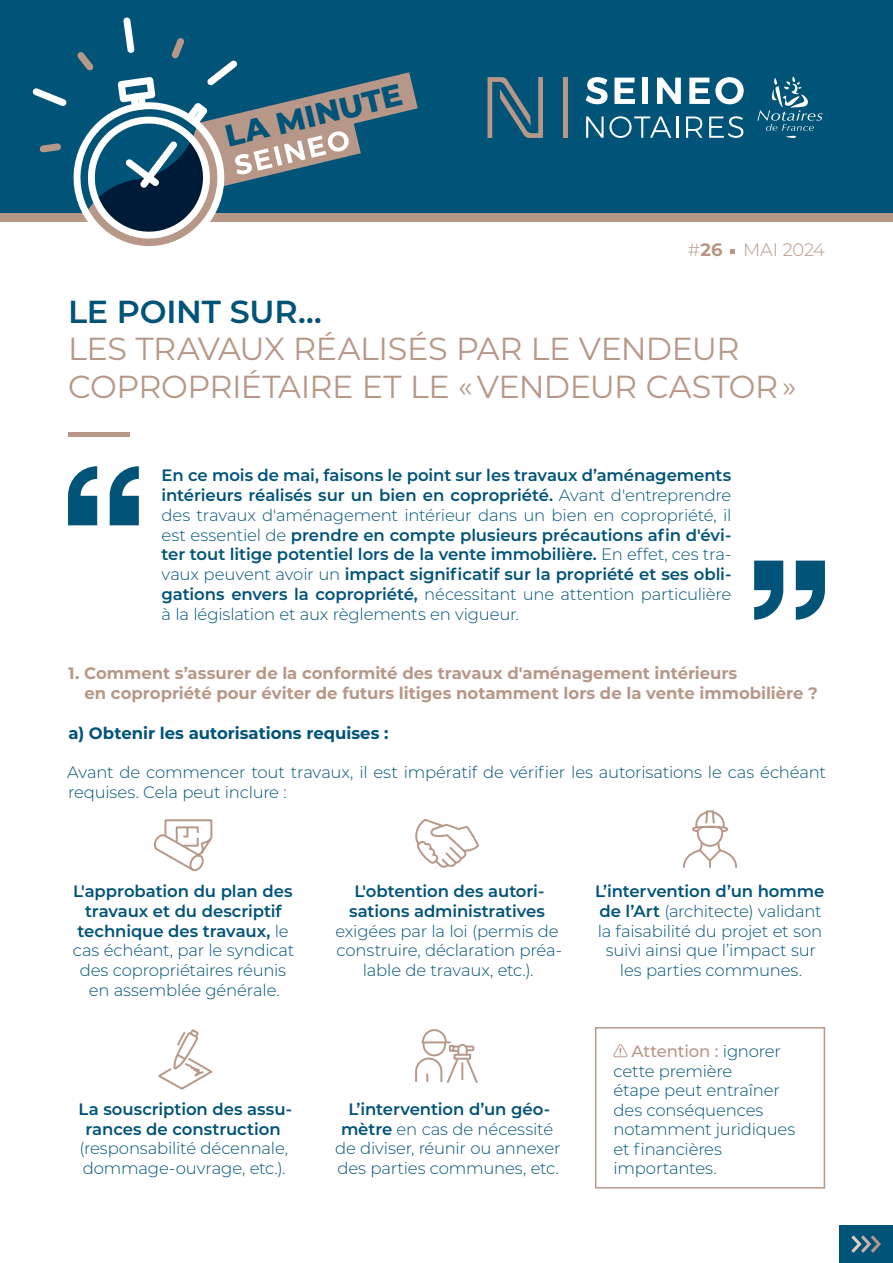
<style>
.page{position:relative;width:893px;height:1263px;background:#fff}
.page>*{position:absolute;margin:0;border:0;box-sizing:border-box;transform-origin:0 0}
.t1{font:31.8px/37.5px "Montserrat";letter-spacing:-.015em;color:#b79888}
.t2{font:600 31.8px "Montserrat";letter-spacing:-.01em;color:#015378}
.t3{font:800 30.6px "Montserrat";color:#015378}
.t4{font:300 18px "Montserrat";letter-spacing:-.015em;color:#b79888}
.t5{font:300 16.5px/19.8px "Montserrat";letter-spacing:-.01em;color:#015378;text-align:center}
.t6{font:600 16.5px/19.8px "Montserrat";letter-spacing:-.005em;color:#015378;text-align:center}
.t7{font:700 16.5px/19.8px "Montserrat";letter-spacing:-.005em;color:#b79888}
.t8{font:700 16.5px "Montserrat";color:#015378}
.s1{font-weight:700}
.s2{font-weight:300}
.s3{font-weight:600}
.s4{font-weight:500;color:#b79888}
</style>
<div class="page">
<div style="left:0;top:198px;width:893px;height:24px;background:#b79888"></div>
<div style="left:0;top:0;width:893px;height:213px;background:#015378"></div>
<svg style="left:487px;top:76px;width:336px;height:62px"></svg>
<svg style="left:32px;top:17px;width:386px;height:229px"></svg>
<div style="left:839px;top:1225px;width:54px;height:38px;background:#015378"></div>
<svg style="left:851px;top:1235px;width:30px;height:18px"></svg>
<hr style="left:68px;top:432px;width:62px;height:4px;background:#b79888">
<svg style="left:731px;top:249px;width:4px;height:4px"></svg>
<svg style="left:613px;top:1044px;width:14px;height:13px"></svg>
<div style="left:595px;top:1027px;width:230px;height:161px;border:2px solid #b79888"></div>
<svg style="left:68px;top:466px;width:71px;height:59px"></svg>
<svg style="left:754px;top:561px;width:71px;height:59px"></svg>
<svg style="left:153px;top:819px;width:60px;height:53px"></svg>
<svg style="left:415px;top:818px;width:64px;height:50px"></svg>
<svg style="left:683px;top:810px;width:55px;height:58px"></svg>
<svg style="left:158px;top:1029px;width:55px;height:61px"></svg>
<svg style="left:415px;top:1029px;width:63px;height:54px"></svg>
<h2 class="t3" style="left:220px;top:115px;width:183px;rotate:-14deg">LA MINUTE</h2>
<p class="t4" style="left:688px;top:238px;width:139px">#<span class="s1">26</span> MAI 2024</p>
<h1 class="t2" style="left:68px;top:289px;width:255px">LE POINT SUR…</h1>
<h1 class="t1" style="left:68px;top:329px;width:730px">LES TRAVAUX RÉALISÉS PAR LE VENDEUR<br>COPROPRIÉTAIRE ET LE « VENDEUR CASTOR »</h1>
<p class="t6" style="left:162px;top:465px;width:571px;text-align:justify">En ce mois de mai, faisons le point sur les travaux d’aménagements intérieurs réalisés sur un bien en copropriété. <span class="s2">Avant d'entreprendre des travaux d'aménagement intérieur dans un bien en copropriété, il est essentiel de</span> prendre en compte plusieurs précautions afin d'évi&shy;ter tout litige potentiel lors de la vente immobilière. <span class="s2">En effet, ces tra&shy;vaux peuvent avoir un</span> impact significatif sur la propriété et ses obli&shy;gations envers la copropriété, <span class="s2">nécessitant une attention particulière à la législation et aux règlements en vigueur.</span></p>
<p class="t7" style="left:85px;top:662px;width:735px;text-indent:-16px">1. Comment s’assurer de la conformité des travaux d'aménagement intérieurs<br>en copropriété pour éviter de futurs litiges notamment lors de la vente immobilière ?</p>
<p class="t8" style="left:69px;top:721px;width:321px">a) Obtenir les autorisations requises :</p>
<p class="t5" style="left:67px;top:762px;width:760px;text-align:left">Avant de commencer tout travaux, il est impératif de vérifier les autorisations le cas échéant requises. Cela peut inclure :</p>
<p class="t5" style="left:73px;top:881px;width:223px"><span class="s3">L'approbation du plan des travaux et du descriptif technique des travaux,</span> le cas échéant, par le syndicat des copropriétaires réunis en assemblée générale.</p>
<p class="t6" style="left:349px;top:880px;width:197px">L'obtention des autori&shy;sations administratives</p>
<p class="t5" style="left:335px;top:920px;width:228px">exigées par la loi (permis de construire, déclaration préa&shy;lable de travaux, etc.).</p>
<p class="t6" style="left:79px;top:1098px;width:215px">La souscription des assu&shy;rances de construction</p>
<p class="t5" style="left:80px;top:1138px;width:210px;text-align:left">(responsabilité décennale, dommage-ouvrage, etc.).</p>
<p class="t5" style="left:335px;top:1098px;width:227px"><span class="s3">L’intervention d’un géo&shy;mètre</span> en cas de nécessité de diviser, réunir ou annexer des parties communes, etc.</p>
<p class="t5" style="left:595px;top:881px;width:231px"><span class="s3">L’intervention d’un homme de l’Art</span> (architecte) validant la faisabilité du projet et son suivi ainsi que l’impact sur les parties communes.</p>
<p class="t5" style="left:613px;top:1041px;width:183px;text-align:left;text-indent:18px"><span class="s4">Attention :</span> ignorer cette première<br>étape peut entraîner des conséquences notamment juridiques et financières importantes.</p>
</div>
